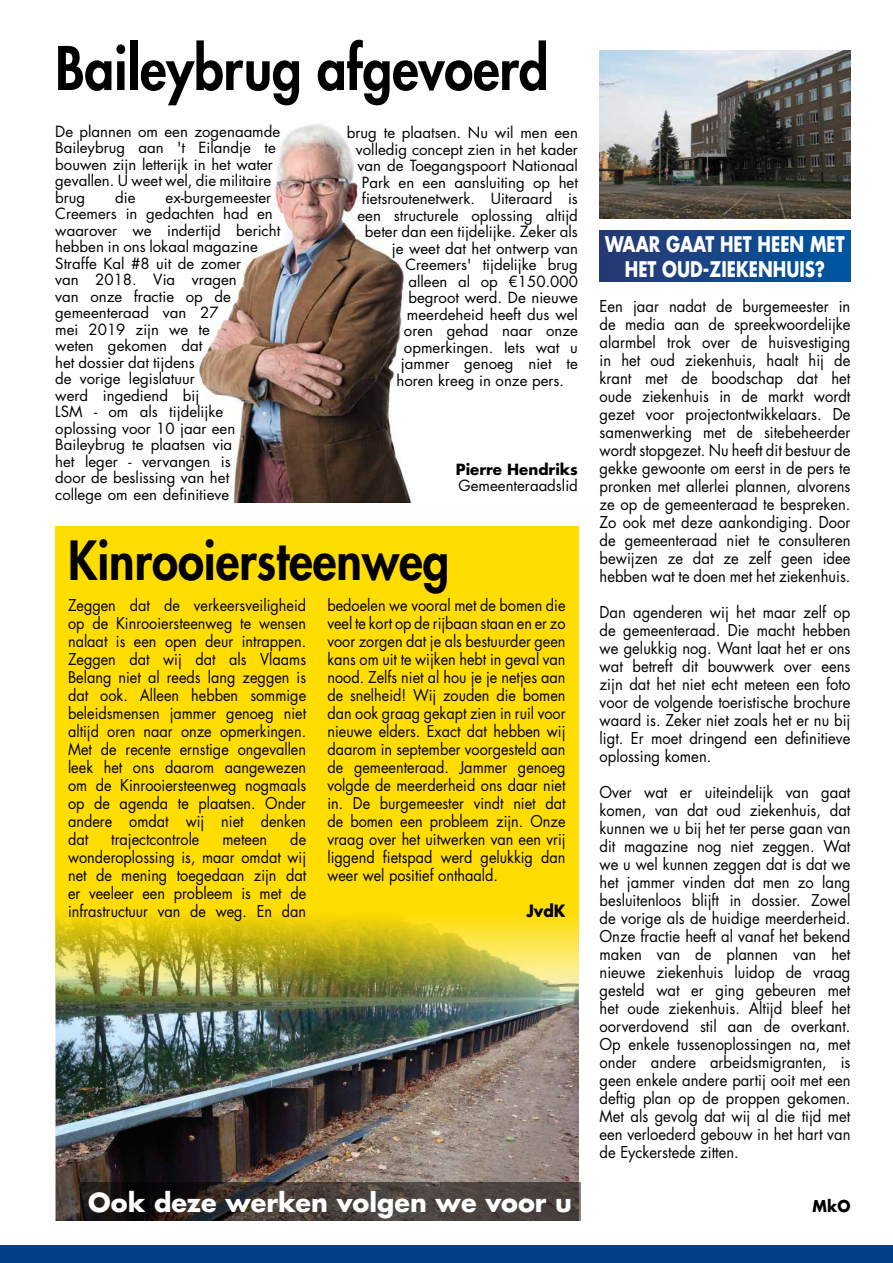
<style>
.page{position:relative;width:893px;height:1263px;background:#fff}
.page>*{position:absolute;margin:0;border:0;box-sizing:border-box;transform-origin:0 0}
.t1{font:800 58.5px "Futura Std";color:#000;scale:.9 1}
.t2{font:800 52.5px "Futura Std";color:#000;scale:.9 1}
.t3{font:700 25.5px "Futura Std";color:#fff}
.t4{font:700 21px/25.2px "Futura Std";color:#fff;text-align:center;scale:.8 1}
.t5{font:700 16.5px "Futura Std";color:#000;scale:.93 1}
.t6{font:15.9px/18px "Futura Std";color:#000;text-align:justify;scale:.93 1}
.t7{font:15.9px/18px "Futura Std";color:#000;text-align:justify;scale:.91 1}
.t8{font:700 15.9px "Futura Std";color:#000;scale:.93 1}
.t9{font:15px/16.5px "Futura Std";color:#000}
.t10{font:700 15px "Futura Std";color:#000}
</style>
<div class="page">
<div style="left:0;top:1246px;width:893px;height:17px;background:#023f88"></div>
<img style="left:55px;top:1010px;width:523px;height:210px">
<img style="left:199px;top:124px;width:213px;height:379px">
<img style="left:600px;top:50px;width:250px;height:169px">
<svg style="left:55px;top:526px;width:523px;height:484px;background:#efd30c"></svg>
<div style="left:600px;top:231px;width:250px;height:51px;background:linear-gradient(to right,#2a3871,#0056a0)"></div>
<svg style="left:80px;top:1182px;width:501px;height:38px;background:#3b3431"></svg>
<h1 class="t1" style="left:55px;top:31px;width:550px">Baileybrug afgevoerd</h1>
<p class="t9" style="left:55px;top:123px;width:226px">De plannen om een zogenaamde<br>Baileybrug aan 't Eilandje te bouwen zijn letterijk in het water gevallen. U weet wel, die militaire brug</p>
<p class="t9" style="left:55px;top:189px;width:227px;text-indent:110px">ex-burgemeester<br>Creemers in gedachten had en waarover we indertijd bericht hebben in ons lokaal magazine<br>Straffe Kal #8 uit de zomer<br>van 2018. Via vragen<br>van onze fractie op de gemeenteraad van 27<br>mei 2019 zijn we te<br>weten gekomen dat<br>het dossier dat tijdens<br>de vorige legislatuur<br>werd ingediend bij<br>LSM - om als tijdelijke oplossing voor 10 jaar een<br>Baileybrug te plaatsen via<br>het leger - vervangen is<br>door de beslissing van het<br>college om een definitieve</p>
<p class="t9" style="left:115px;top:189px;width:22px">die</p>
<p class="t9" style="left:347px;top:125px;width:233px">brug te plaatsen. Nu wil men een</p>
<p class="t9" style="left:356px;top:141px;width:223px">volledig concept zien in het kader</p>
<p class="t9" style="left:357px;top:158px;width:222px">van de Toegangspoort Nationaal</p>
<p class="t9" style="left:362px;top:174px;width:218px">Park en een aansluiting op het</p>
<p class="t9" style="left:362px;top:191px;width:217px">fietsroutenetwerk. Uiteraard is</p>
<p class="t9" style="left:357px;top:207px;width:222px">een structurele oplossing altijd</p>
<p class="t9" style="left:365px;top:224px;width:214px">beter dan een tijdelijke. Zeker als</p>
<p class="t9" style="left:392px;top:240px;width:187px">je weet dat het ontwerp van</p>
<p class="t9" style="left:405px;top:257px;width:174px">Creemers' tijdelijke brug</p>
<p class="t9" style="left:408px;top:273px;width:171px">alleen al op €150.000</p>
<p class="t9" style="left:408px;top:290px;width:171px">begroot werd. De nieuwe</p>
<p class="t9" style="left:407px;top:306px;width:172px">meerdeheid heeft dus wel</p>
<p class="t9" style="left:404px;top:323px;width:175px">oren gehad naar onze</p>
<p class="t9" style="left:404px;top:339px;width:175px">opmerkingen. Iets wat u</p>
<p class="t9" style="left:401px;top:356px;width:179px">jammer genoeg niet te</p>
<p class="t9" style="left:396px;top:372px;width:169px">horen kreeg in onze pers.</p>
<p class="t10" style="left:456px;top:459px;width:124px">Pierre Hendriks</p>
<p class="t9" style="left:458px;top:478px;width:121px">Gemeenteraadslid</p>
<h2 class="t2" style="left:68px;top:527px;width:425px">Kinrooiersteenweg</h2>
<p class="t7" style="left:68px;top:596px;width:263px">Zeggen dat de verkeersveiligheid op de Kinrooiersteenweg te wensen nalaat is een open deur intrappen.<br>Zeggen dat wij dat als Vlaams Belang niet al reeds lang zeggen is dat ook. Alleen hebben sommige beleidsmensen jammer genoeg niet altijd oren naar onze opmerkingen.<br>Met de recente ernstige ongevallen leek het ons daarom aangewezen om de Kinrooiersteenweg nogmaals op de agenda te plaatsen. Onder andere omdat wij niet denken dat</p>
<p class="t7" style="left:68px;top:830px;width:263px;text-indent:222px">de wonderoplossing is, maar omdat wij net de mening toegedaan zijn dat er veeleer een probleem is met de infrastructuur van de weg. En dan</p>
<p class="t7" style="left:111px;top:830px;width:98px">trajectcontrole</p>
<p class="t7" style="left:223px;top:830px;width:51px">meteen</p>
<p class="t7" style="left:327px;top:596px;width:263px">bedoelen we vooral met de bomen die veel te kort op de rijbaan staan en er zo voor zorgen dat je als bestuurder geen kans om uit te wijken hebt in geval van nood. Zelfs niet al hou je je netjes aan de snelheid! Wij zouden die bomen dan ook graag gekapt zien in ruil voor nieuwe elders. Exact dat hebben wij daarom in september voorgesteld aan de gemeenteraad. Jammer genoeg volgde de meerderheid ons daar niet in. De burgemeester vindt niet dat de bomen een probleem zijn. Onze vraag over het uitwerken van een vrij liggend fietspad werd gelukkig dan weer wel positief onthaald.</p>
<p class="t5" style="left:526px;top:900px;width:44px">JvdK</p>
<h3 class="t3" style="left:88px;top:1185px;width:485px">Ook deze werken volgen we voor u</h3>
<h3 class="t4" style="left:605px;top:231px;width:301px">WAAR GAAT HET HEEN MET<br>HET OUD-ZIEKENHUIS?</h3>
<p class="t6" style="left:600px;top:297px;width:271px">Een jaar nadat de burgemeester in de media aan de spreekwoordelijke alarmbel trok over de huisvestiging in het oud ziekenhuis, haalt hij de krant met de boodschap dat het oude ziekenhuis in de markt wordt gezet voor projectontwikkelaars. De samenwerking met de sitebeheerder wordt stopgezet. Nu heeft dit bestuur de gekke gewoonte om eerst in de pers te pronken met allerlei plannen, alvorens ze op de gemeenteraad te bespreken.<br>Zo ook met deze aankondiging. Door de gemeenteraad niet te consulteren bewijzen ze dat ze zelf geen idee hebben wat te doen met het ziekenhuis.</p>
<p class="t6" style="left:600px;top:603px;width:271px">Dan agenderen wij het maar zelf op de gemeenteraad. Die macht hebben we gelukkig nog. Want laat het er ons wat betreft dit bouwwerk over eens zijn dat het niet echt meteen een foto voor de volgende toeristische brochure waard is. Zeker niet zoals het er nu bij ligt. Er moet dringend een definitieve oplossing komen.</p>
<p class="t6" style="left:600px;top:783px;width:271px">Over wat er uiteindelijk van gaat komen, van dat oud ziekenhuis, dat kunnen we u bij het ter perse gaan van dit magazine nog niet zeggen. Wat we u wel kunnen zeggen dat is dat we het jammer vinden dat men zo lang besluitenloos blijft in dossier. Zowel de vorige als de huidige meerderheid.<br>Onze fractie heeft al vanaf het bekend maken van de plannen van het nieuwe ziekenhuis luidop de vraag gesteld wat er ging gebeuren met het oude ziekenhuis. Altijd bleef het oorverdovend stil aan de overkant.<br>Op enkele tussenoplossingen na, met onder andere arbeidsmigranten, is geen enkele andere partij ooit met een deftig plan op de proppen gekomen.<br>Met als gevolg dat wij al die tijd met een verloederd gebouw in het hart van de Eyckerstede zitten.</p>
<p class="t8" style="left:813px;top:1195px;width:42px">MkO</p>
</div>
